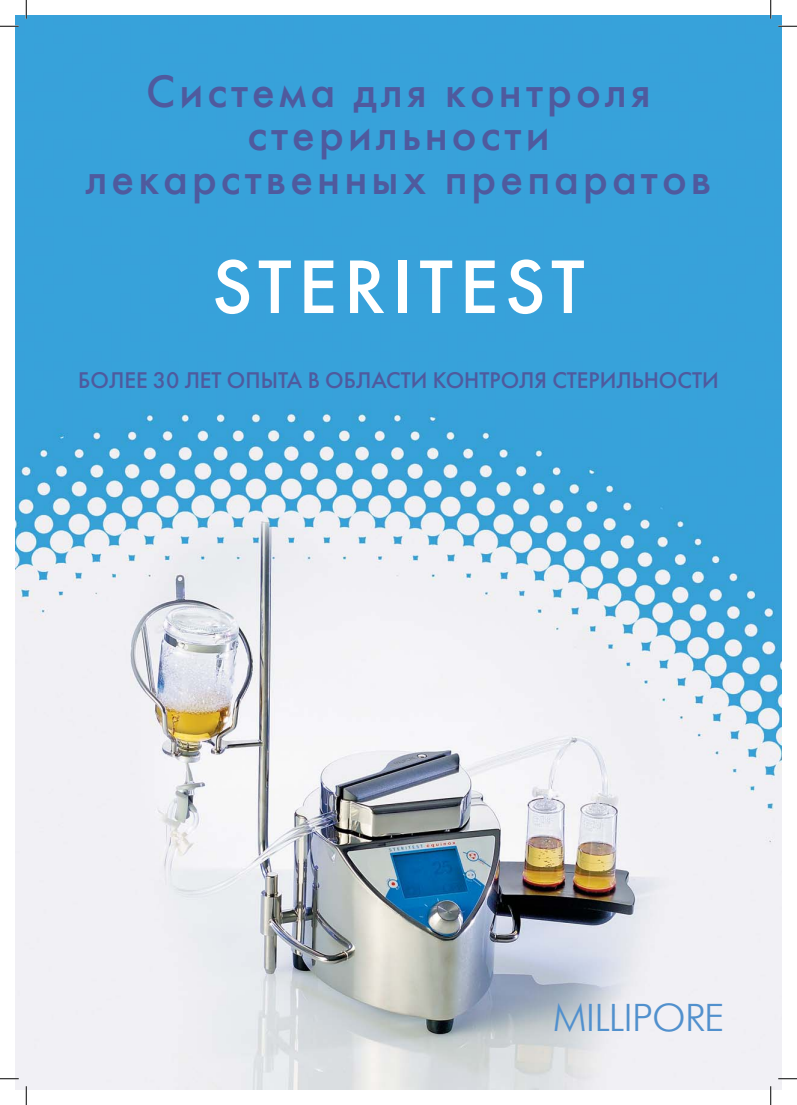
<style>
.page{position:relative;width:797px;height:1105px;background:#fff}
.page>*{position:absolute;margin:0;border:0;box-sizing:border-box;transform-origin:0 0}
.t1{font:75px "Futuris C";letter-spacing:.09em;color:#fff}
.t2{font:45px/43.8px "Futuris C";letter-spacing:.09em;color:#4f5a9e;text-align:center}
.t3{font:38.75px "Futuris Light C";letter-spacing:-.02em;color:#5190cd}
.t4{font:22.5px "Futuris C";color:#4f5a9e}
</style>
<div class="page">
<img style="left:16px;top:16px;width:765px;height:1073px">
<svg style="left:0;top:25px;width:19px;height:2px"></svg>
<svg style="left:778px;top:25px;width:19px;height:2px"></svg>
<svg style="left:0;top:1078px;width:19px;height:1px"></svg>
<svg style="left:778px;top:1078px;width:19px;height:1px"></svg>
<svg style="left:25px;top:0;width:2px;height:19px"></svg>
<svg style="left:25px;top:1086px;width:2px;height:19px"></svg>
<svg style="left:770px;top:0;width:1px;height:19px"></svg>
<svg style="left:770px;top:1086px;width:1px;height:19px"></svg>
<p class="t2" style="left:85px;top:69px;width:627px">Cистема для контроля стерильности лекарственных препаратов</p>
<h1 class="t1" style="left:212px;top:243px;width:374px">STERITEST</h1>
<p class="t4" style="left:78px;top:367px;width:642px">БОЛЕЕ 30 ЛЕТ ОПЫТА В ОБЛАСТИ КОНТРОЛЯ СТЕРИЛЬНОСТИ</p>
<p class="t3" style="left:553px;top:998px;width:173px">MILLIPORE</p>
</div>
